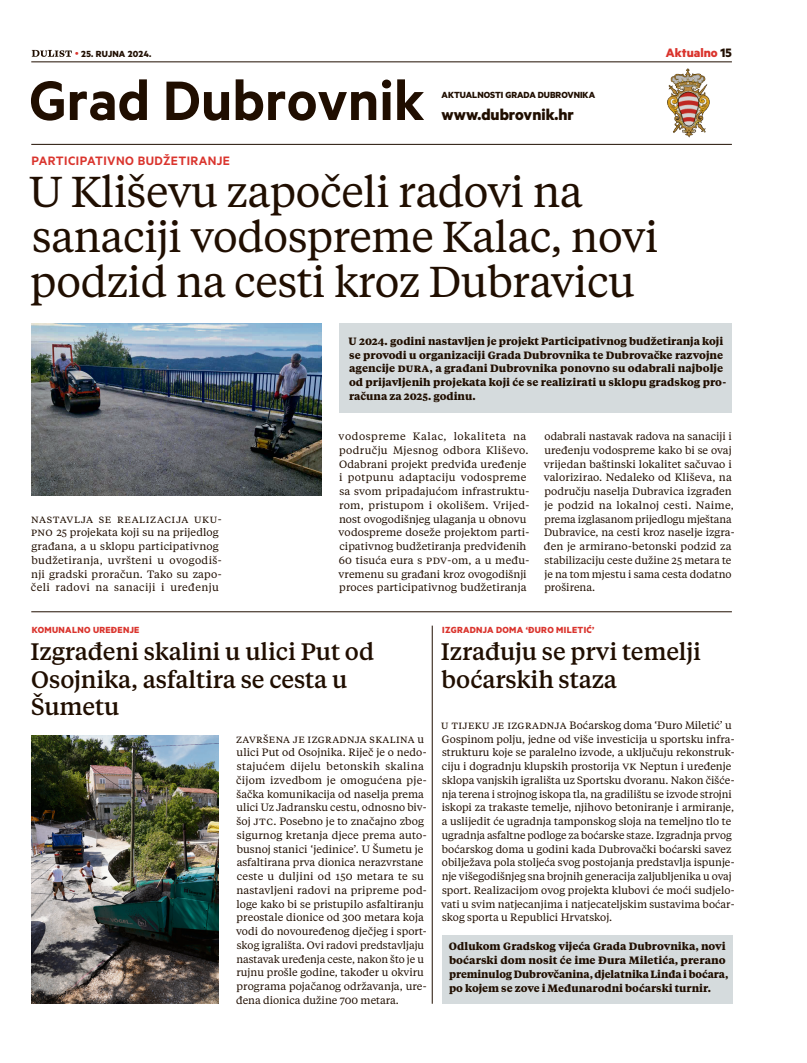
<style>
.page{position:relative;width:807px;height:1063px;background:#fff}
.page>*{position:absolute;margin:0;border:0;box-sizing:border-box;transform-origin:0 0}
.NAVIGACIJA_SREDNJE{font:600 62.5px "Metric";color:#200e00}
.NASLOV{font:43px/45.1px "Tiempos Text";letter-spacing:-.015em;color:#200e00}
.NASLOV_BOCNI{font:500 23.75px/27.5px "Tiempos Text";letter-spacing:-.01em;color:#200e00}
.LEAD{font:700 17.5px "Metric";color:#200e00}
.NADNASLOV_11{font:600 13.75px "Metric";letter-spacing:.03em;color:#da342d}
.t1{font:700 13.75px "Metric";color:#da342d}
.BODY_1{font:10.62px/13.8px "Tiempos Text";color:#200e00}
.BODY{font:700 10.62px/13.8px "Tiempos Text";color:#200e00}
.BODY_1-2{font:10.62px/13.8px "Tiempos Text";letter-spacing:.02em;color:#200e00}
.BODY_1-3{font:10.62px/13.8px "Tiempos Text";letter-spacing:.03em;color:#200e00}
.NADNASLOV_8{font:700 10px "Metric";letter-spacing:.03em;color:#da342d}
.LEAD-2{font:700 10px "Metric";color:#200e00}
.LEAD-3{font:700 10px "Metric";letter-spacing:.02em;color:#200e00}
.s1{font-weight:500;color:#da342d}
.s2{color:#200e00}
</style>
<div class="page">
<svg style="left:32px;top:50px;width:40px;height:7px"></svg>
<hr style="left:31px;top:62px;width:700px;height:1px;background:#200e00">
<hr style="left:31px;top:144px;width:700px;height:1px;background:#200e00">
<img style="left:667px;top:69px;width:42px;height:68px">
<div style="left:339px;top:323px;width:392px;height:89px;background:#d5dbdd"></div>
<div style="left:441px;top:935px;width:291px;height:69px;background:#d5dbdd"></div>
<hr style="left:31px;top:612px;width:700px;height:1px;background:#200e00">
<img style="left:31px;top:323px;width:290px;height:172px">
<img style="left:31px;top:736px;width:188px;height:268px">
<hr style="left:432px;top:626px;width:1px;height:378px;background:#200e00">
<p class="LEAD-3" style="left:75px;top:47px;width:78px"><span class="s1">•</span> 25. RUJNA 2024.</p>
<p class="t1" style="left:665px;top:44px;width:67px">Aktualno <span class="s2">15</span></p>
<p class="LEAD-2" style="left:441px;top:89px;width:155px">AKTUALNOSTI GRADA DUBROVNIKA</p>
<p class="NAVIGACIJA_SREDNJE" style="left:29px;top:63px;width:396px">Grad Dubrovnik</p>
<p class="LEAD" style="left:441px;top:104px;width:134px">www.dubrovnik.hr</p>
<p class="NADNASLOV_11" style="left:32px;top:153px;width:200px">PARTICIPATIVNO BUDŽETIRANJE</p>
<p class="NASLOV" style="left:29px;top:167px;width:630px">U Kliševu započeli radovi na sanaciji vodospreme Kalac, novi podzid na cesti kroz Dubravicu</p>
<p class="BODY" style="left:348px;top:334px;width:379px">U 2024. godini nastavljen je projekt Participativnog budžetiranja koji se provodi u organizaciji Grada Dubrovnika te Dubrovačke razvojne agencije DURA, a građani Dubrovnika ponovno su odabrali najbolje od prijavljenih projekata koji će se realizirati u sklopu gradskog pro&shy;računa za 2025. godinu.</p>
<p class="BODY_1-3" style="left:31px;top:511px;width:192px">Nastavlja se realizacija uku&shy;pno 25 projekata koji su na prijedlog građana, a u sklopu participativnog budžetiranja, uvršteni u ovogodiš&shy;nji gradski proračun. Tako su zapo&shy;čeli radovi na sanaciji i uređenju</p>
<p class="BODY_1" style="left:338px;top:429px;width:192px">vodospreme Kalac, lokaliteta na području Mjesnog odbora Kliševo.<br>Odabrani projekt predviđa uređenje i potpunu adaptaciju vodospreme sa svom pripadajućom infrastruktu&shy;rom, pristupom i okolišem. Vrijed&shy;nost ovogodišnjeg ulaganja u obnovu vodospreme doseže projektom parti&shy;cipativnog budžetiranja predviđenih 60 tisuća eura s PDV-om, a u među&shy;vremenu su građani kroz ovogodišnji proces participativnog budžetiranja</p>
<p class="BODY_1" style="left:543px;top:429px;width:192px">odabrali nastavak radova na sanaciji i uređenju vodospreme kako bi se ovaj vrijedan baštinski lokalitet sačuvao i valorizirao. Nedaleko od Kliševa, na području naselja Dubravica izgrađen je podzid na lokalnoj cesti. Naime, prema izglasanom prijedlogu mještana Dubravice, na cesti kroz naselje izgra&shy;đen je armirano-betonski podzid za stabilizaciju ceste dužine 25 metara te je na tom mjestu i sama cesta dodatno proširena.</p>
<p class="NADNASLOV_8" style="left:32px;top:623px;width:109px">KOMUNALNO UREĐENJE</p>
<p class="NASLOV_BOCNI" style="left:30px;top:637px;width:345px">Izgrađeni skalini u ulici Put od<br>Osojnika, asfaltira se cesta u<br>Šumetu</p>
<p class="BODY_1-2" style="left:236px;top:731px;width:192px">Završena je izgradnja skalina u ulici Put od Osojnika. Riječ je o nedo&shy;stajućem dijelu betonskih skalina čijom izvedbom je omogućena pje&shy;šačka komunikacija od naselja prema ulici Uz Jadransku cestu, odnosno biv&shy;šoj JTC</p>
<p class="BODY_1" style="left:236px;top:814px;width:192px;text-indent:37px">. Posebno je to značajno zbog sigurnog kretanja djece prema auto&shy;busnoj stanici ‘jedinice’. U Šumetu je asfaltirana prva dionica nerazvrstane ceste u duljini od 150 metara te su nastavljeni radovi na pripreme pod&shy;loge kako bi se pristupilo asfaltiranju preostale dionice od 300 metara koja vodi do novouređenog dječjeg i sport&shy;skog igrališta. Ovi radovi predstavljaju nastavak uređenja ceste, nakon što je u rujnu prošle godine, također u okviru programa pojačanog održavanja, ure&shy;đena dionica dužine 700 metara.</p>
<p class="NADNASLOV_8" style="left:442px;top:623px;width:153px">IZGRADNJA DOMA ‘ĐURO MILETIĆ’</p>
<p class="NASLOV_BOCNI" style="left:440px;top:637px;width:261px">Izrađuju se prvi temelji boćarskih staza</p>
<p class="BODY_1" style="left:441px;top:718px;width:294px">U tijeku je izgradnja Boćarskog doma ‘Đuro Miletić’ u Gospinom polju, jedne od više investicija u sportsku infra&shy;strukturu koje se paralelno izvode, a uključuju rekonstruk&shy;ciju i dogradnju klupskih prostorija VK Neptun i uređenje sklopa vanjskih igrališta uz Sportsku dvoranu. Nakon čišće&shy;nja terena i strojnog iskopa tla, na gradilištu se izvode strojni iskopi za trakaste temelje, njihovo betoniranje i armiranje, a uslijedit će ugradnja tamponskog sloja na temeljno tlo te ugradnja asfaltne podloge za boćarske staze. Izgradnja prvog boćarskog doma u godini kada Dubrovački boćarski savez obilježava pola stoljeća svog postojanja predstavlja ispunje&shy;nje višegodišnjeg sna brojnih generacija zaljubljenika u ovaj sport. Realizacijom ovog projekta klubovi će moći sudjelo&shy;vati u svim natjecanjima i natjecateljskim sustavima boćar&shy;skog sporta u Republici Hrvatskoj.</p>
<p class="BODY" style="left:448px;top:939px;width:280px">Odlukom Gradskog vijeća Grada Dubrovnika, novi boćarski dom nosit će ime Đura Miletića, prerano preminulog Dubrovčanina, djelatnika Linđa i boćara, po kojem se zove i Međunarodni boćarski turnir.</p>
</div>
